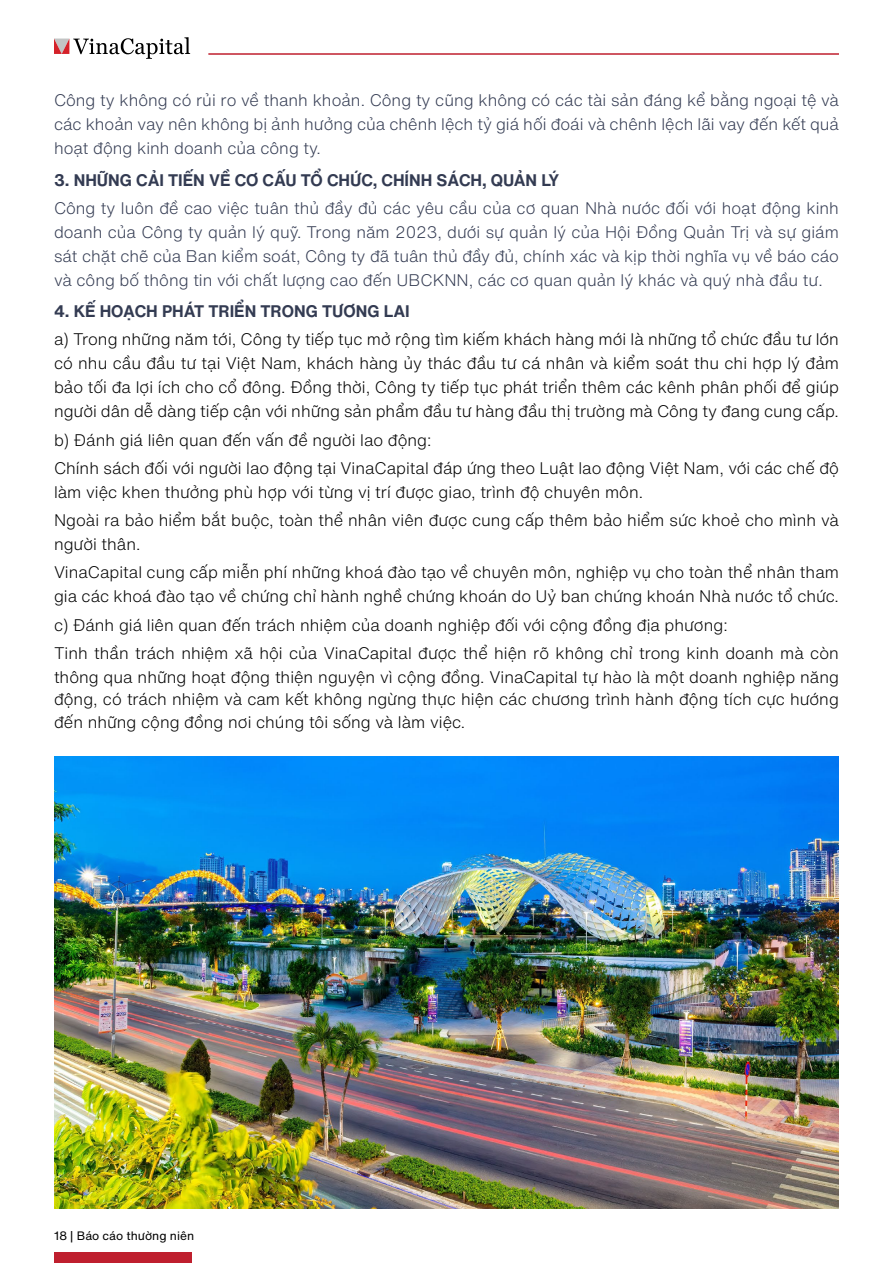
<style>
.page{position:relative;width:893px;height:1263px;background:#fff}
.page>*{position:absolute;margin:0;border:0;box-sizing:border-box;transform-origin:0 0}
.t1{font:16.5px/28.2px "SVN Helvetica Now Text Light";color:#000}
.t2{font:16.5px/24px "SVN Helvetica Now Text Light";color:#333b52;text-align:justify}
.t3{font:16.5px "SVN Helvetica Now Text Bold";color:#333b52}
.t4{font:12px "SVN Helvetica Now Text Regular";color:#000}
</style>
<div class="page">
<svg style="left:54px;top:37px;width:136px;height:22px"></svg>
<div style="left:54px;top:1252px;width:137px;height:11px;background:#bf1f2e"></div>
<hr style="left:208px;top:53px;width:631px;height:2px;background:#bf1f2e">
<img style="left:54px;top:757px;width:785px;height:452px">
<p class="t2" style="left:54px;top:88px;width:787px">Công ty không có rủi ro về thanh khoản. Công ty cũng không có các tài sản đáng kể bằng ngoại tệ và các khoản vay nên không bị ảnh hưởng của chênh lệch tỷ giá hối đoái và chênh lệch lãi vay đến kết quả hoạt động kinh doanh của công ty.</p>
<p class="t3" style="left:54px;top:167px;width:507px">3. NHỮNG CẢI TIẾN VỀ CƠ CẤU TỔ CHỨC, CHÍNH SÁCH, QUẢN LÝ</p>
<p class="t2" style="left:54px;top:195px;width:786px">Công ty luôn đề cao việc tuân thủ đầy đủ các yêu cầu của cơ quan Nhà nước đối với hoạt động kinh doanh của Công ty quản lý quỹ. Trong năm 2023, dưới sự quản lý của Hội Đồng Quản Trị và sự giám sát chặt chẽ của Ban kiểm soát, Công ty đã tuân thủ đầy đủ, chính xác và kịp thời nghĩa vụ về báo cáo và công bố thông tin với chất lượng cao đến UBCKNN, các cơ quan quản lý khác và quý nhà đầu tư.</p>
<p class="t3" style="left:54px;top:299px;width:357px">4. KẾ HOẠCH PHÁT TRIỂN TRONG TƯƠNG LAI</p>
<p class="t1" style="left:54px;top:327px;width:787px;line-height:24px;text-align:justify">a) Trong những năm tới, Công ty tiếp tục mở rộng tìm kiếm khách hàng mới là những tổ chức đầu tư lớn có nhu cầu đầu tư tại Việt Nam, khách hàng ủy thác đầu tư cá nhân và kiểm soát thu chi hợp lý đảm bảo tối đa lợi ích cho cổ đông. Đồng thời, Công ty tiếp tục phát triển thêm các kênh phân phối để giúp người dân dễ dàng tiếp cận với những sản phẩm đầu tư hàng đầu thị trường mà Công ty đang cung cấp.</p>
<p class="t1" style="left:54px;top:425px;width:786px">b) Đánh giá liên quan đến vấn đề người lao động:<br>Chính sách đối với người lao động tại VinaCapital đáp ứng theo Luật lao động Việt Nam, với các chế độ</p>
<p class="t1" style="left:54px;top:477px;width:787px">làm việc khen thưởng phù hợp với từng vị trí được giao, trình độ chuyên môn.<br>Ngoài ra bảo hiểm bắt buộc, toàn thể nhân viên được cung cấp thêm bảo hiểm sức khoẻ cho mình và</p>
<p class="t1" style="left:54px;top:529px;width:786px">người thân.<br>VinaCapital cung cấp miễn phí những khoá đào tạo về chuyên môn, nghiệp vụ cho toàn thể nhân tham</p>
<p class="t1" style="left:54px;top:582px;width:786px">gia các khoá đào tạo về chứng chỉ hành nghề chứng khoán do Uỷ ban chứng khoán Nhà nước tổ chức. c) Đánh giá liên quan đến trách nhiệm của doanh nghiệp đối với cộng đồng địa phương:<br>Tinh thần trách nhiệm xã hội của VinaCapital được thể hiện rõ không chỉ trong kinh doanh mà còn</p>
<p class="t1" style="left:54px;top:665px;width:786px;line-height:22.5px;text-align:justify">thông qua những hoạt động thiện nguyện vì cộng đồng. VinaCapital tự hào là một doanh nghiệp năng động, có trách nhiệm và cam kết không ngừng thực hiện các chương trình hành động tích cực hướng đến những cộng đồng nơi chúng tôi sống và làm việc.</p>
<p class="t4" style="left:54px;top:1226px;width:142px">18 | Báo cáo thường niên</p>
</div>
